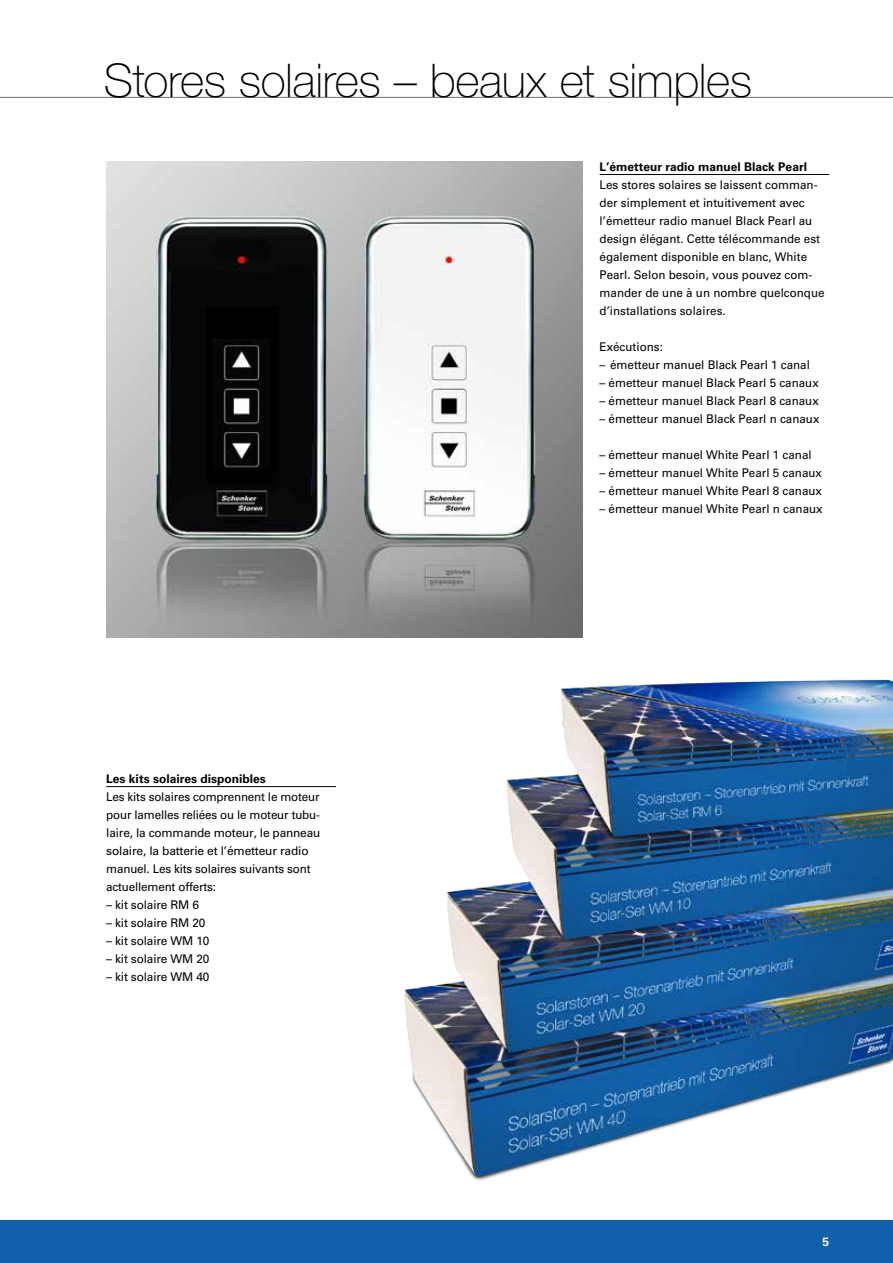
<style>
.page{position:relative;width:893px;height:1263px;background:#fff}
.page>*{position:absolute;margin:0;border:0;box-sizing:border-box;transform-origin:0 0}
.t1{font:100 46.5px "Helvetica Neue LT Std";letter-spacing:-.01em;color:#000}
.t2{font:12px/18px "Univers LT Std";color:#000}
.t3{font:700 12px "Univers LT Std";color:#000}
.t4{font:700 12px "Univers LT Std";color:#fff}
</style>
<div class="page">
<div style="left:0;top:1220px;width:893px;height:43px;background:#125fab"></div>
<img style="left:404px;top:679px;width:489px;height:502px">
<img style="left:106px;top:162px;width:477px;height:476px">
<hr style="left:600px;top:174px;width:229px;height:1px;background:#000">
<hr style="left:106px;top:786px;width:230px;height:1px;background:#000">
<hr style="left:0;top:97px;width:893px;height:1px;background:#6e6e6e">
<h1 class="t1" style="left:104px;top:54px;width:650px">Stores solaires – beaux et simples</h1>
<p class="t3" style="left:106px;top:772px;width:161px">Les kits solaires disponibles</p>
<p class="t2" style="left:106px;top:788px;width:216px">Les kits solaires comprennent le moteur pour lamelles reliées ou le moteur tubu&shy;laire, la commande moteur, le panneau solaire, la batterie et l’émetteur radio manuel. Les kits solaires suivants sont actuellement offerts:</p>
<p class="t2" style="left:106px;top:896px;width:94px">– kit solaire RM 6</p>
<p class="t2" style="left:106px;top:914px;width:101px">– kit solaire RM 20</p>
<p class="t2" style="left:106px;top:932px;width:105px">– kit solaire WM 10</p>
<p class="t2" style="left:106px;top:950px;width:105px">– kit solaire WM 20</p>
<p class="t2" style="left:106px;top:968px;width:105px">– kit solaire WM 40</p>
<p class="t3" style="left:600px;top:160px;width:209px">L’émetteur radio manuel Black Pearl</p>
<p class="t2" style="left:600px;top:176px;width:227px">Les stores solaires se laissent comman&shy;der simplement et intuitivement avec l’émetteur radio manuel Black Pearl au design élégant. Cette télécommande est également disponible en blanc, White Pearl. Selon besoin, vous pouvez com&shy;mander de une à un nombre quelconque d’installations solaires.</p>
<p class="t2" style="left:600px;top:338px;width:65px">Exécutions:</p>
<p class="t2" style="left:600px;top:356px;width:212px">– émetteur manuel Black Pearl 1 canal</p>
<p class="t2" style="left:600px;top:374px;width:221px">– émetteur manuel Black Pearl 5 canaux</p>
<p class="t2" style="left:600px;top:392px;width:221px">– émetteur manuel Black Pearl 8 canaux</p>
<p class="t2" style="left:600px;top:410px;width:221px">– émetteur manuel Black Pearl n canaux</p>
<p class="t2" style="left:600px;top:446px;width:214px">– émetteur manuel White Pearl 1 canal</p>
<p class="t2" style="left:600px;top:464px;width:224px">– émetteur manuel White Pearl 5 canaux</p>
<p class="t2" style="left:600px;top:482px;width:224px">– émetteur manuel White Pearl 8 canaux</p>
<p class="t2" style="left:600px;top:500px;width:225px">– émetteur manuel White Pearl n canaux</p>
<p class="t4" style="left:822px;top:1235px;width:8px">5</p>
</div>
